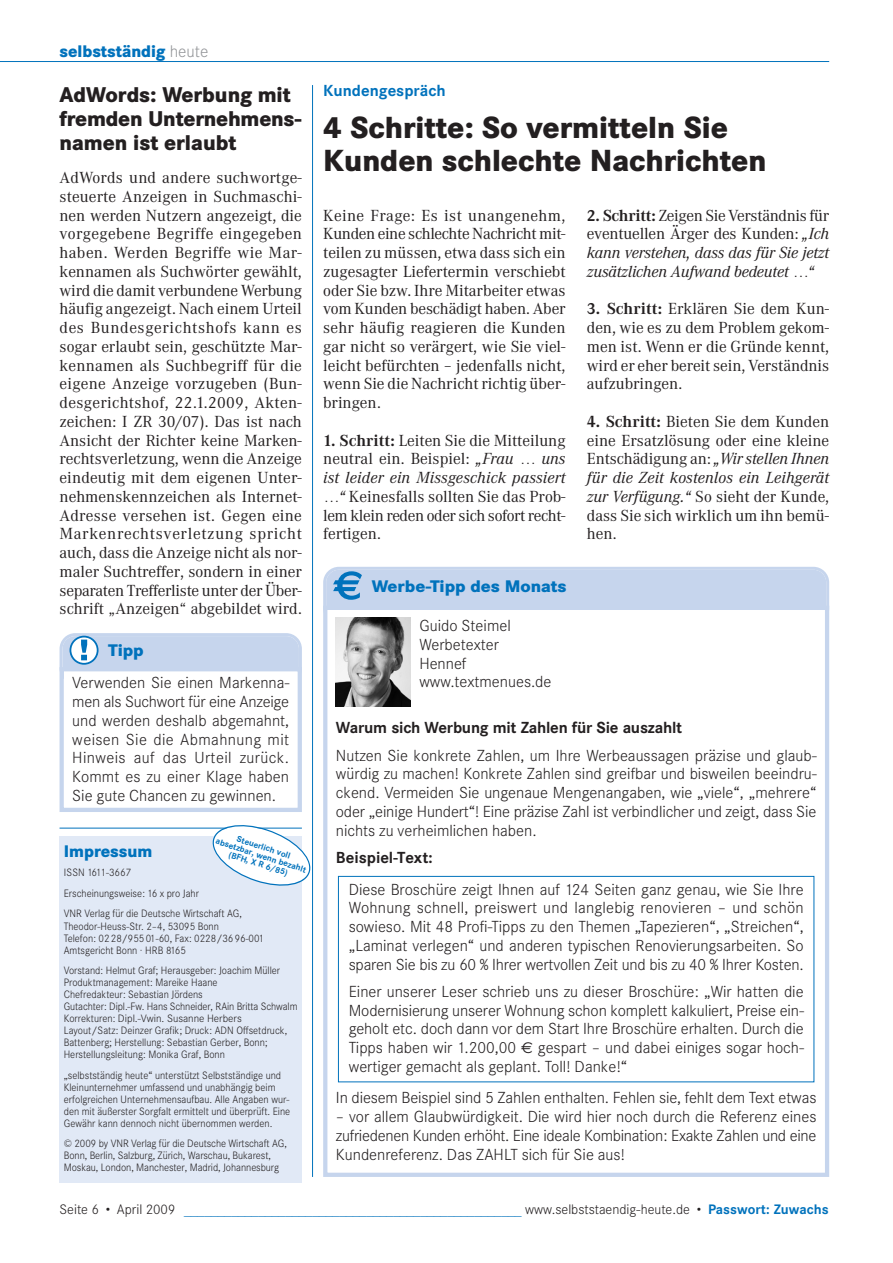
<style>
.page{position:relative;width:893px;height:1263px;background:#fff}
.page>*{position:absolute;margin:0;border:0;box-sizing:border-box;transform-origin:0 0}
.t1{font:800 30px/33px "Corporate SBQ";color:#231f20;scale:.95 1}
.t2{font:800 21px/24px "Corporate SBQ";color:#231f20;scale:.95 1}
.t3{font:800 16.5px "Corporate SBQ";color:#0072bc;scale:.95 1}
.t4{font:800 16.5px "Corporate SBQ";color:#0072bc}
.t5{font:15.75px/18.8px "Corporate ABQ";color:#231f20;text-align:justify}
.t6{font:300 15.75px/18.8px "Corporate SBQ";color:#231f20;text-align:justify}
.t7{font:italic 15.75px/18.8px "Corporate ABQ";letter-spacing:-.01em;color:#231f20;text-align:justify}
.t8{font:700 15.75px "Corporate SBQ";letter-spacing:-.015em;color:#231f20}
.t9{font:700 15.75px "Corporate SBQ";color:#0072bc}
.t10{font:300 13.5px "Corporate SBQ";color:#0072bc}
.t11{font:300 10.5px/12px "Corporate SBQ";color:#231f20;scale:.95 1}
.t12{font:700 8.4px/8.7px "Corporate SBQ";color:#0072bc;text-align:center}
.s1{font-weight:300;color:#939598}
.s2{font-weight:700;font-style:normal}
.s3{font-style:normal}
.s4{font-weight:700}
.s5{font-style:italic}
.s6{font-family:"Euro Sans";font-weight:400}
.s7{color:#231f20}
</style>
<div class="page">
<hr style="left:312px;top:85px;width:1px;height:1092px;background:#0072bc">
<div style="left:323px;top:567px;width:506px;height:39px;background:#c6d5ed"></div>
<div style="left:323px;top:606px;width:506px;height:571px;border:4px solid #c6d5ed"></div>
<img style="left:336px;top:617px;width:74px;height:90px">
<svg style="left:60px;top:633px;width:242px;height:34px;background:#c3d4ec"></svg>
<div style="left:60px;top:667px;width:242px;height:145px;border:4px solid #c6d5ed"></div>
<div style="left:338px;top:876px;width:476px;height:206px;border:1px solid #0072bc"></div>
<hr style="left:60px;top:828px;width:242px;height:1px;background:#0072bc">
<div style="left:60px;top:836px;width:242px;height:346px;background:#e1e9f6"></div>
<svg style="left:210px;top:821px;width:103px;height:69px"></svg>
<hr style="left:0;top:61px;width:829px;height:1px;background:#0072bc">
<p class="t3" style="left:60px;top:41px;width:158px">selbstständig <span class="s1">heute</span></p>
<h2 class="t2" style="left:60px;top:82px;width:256px">AdWords: Werbung mit fremden Unternehmens&shy;namen ist erlaubt</h2>
<p class="t5" style="left:60px;top:168px;width:244px">AdWords und andere suchwortge&shy;steuerte Anzeigen in Suchmaschi&shy;nen werden Nutzern angezeigt, die vorgegebene Begriffe eingegeben haben. Werden Begriffe wie Mar&shy;kennamen als Suchwörter gewählt, wird die damit verbundene Werbung häufig angezeigt. Nach einem Urteil des Bundesgerichtshofs kann es sogar erlaubt sein, geschützte Mar&shy;kennamen als Suchbegriff für die eigene Anzeige vorzugeben (Bun&shy;desgerichtshof, 22.1.2009, Akten&shy;zeichen: I ZR 30/07). Das ist nach Ansicht der Richter keine Marken&shy;rechtsverletzung, wenn die Anzeige eindeutig mit dem eigenen Unter&shy;nehmenskennzeichen als Internet-Adresse versehen ist. Gegen eine Markenrechtsverletzung spricht auch, dass die Anzeige nicht als nor&shy;maler Suchtreffer, sondern in einer separaten Trefferliste unter der Über&shy;schrift „Anzeigen“ abgebildet wird.</p>
<p class="t4" style="left:108px;top:640px;width:37px">Tipp</p>
<p class="t6" style="left:72px;top:674px;width:219px">Verwenden Sie einen Markenna&shy;men als Suchwort für eine Anzeige und werden deshalb abgemahnt, weisen Sie die Abmahnung mit Hinweis auf das Urteil zurück.<br>Kommt es zu einer Klage haben Sie gute Chancen zu gewinnen.</p>
<p class="t12" style="left:220px;top:828px;width:96px;rotate:18deg">Steuerlich voll absetzbar, wenn bezahlt (BFH, X R 6/85)</p>
<p class="t3" style="left:64px;top:842px;width:95px">Impressum</p>
<p class="t11" style="left:64px;top:863px;width:189px;line-height:20.5px">ISSN 1611-3667<br>Erscheinungsweise: 16 x pro Jahr<br>VNR Verlag für die Deutsche Wirtschaft AG,</p>
<p class="t11" style="left:64px;top:920px;width:212px">Theodor-Heuss-Str. 2–4, 53095 Bonn<br>Telefon: 0228/95501-60, Fax: 0228/3696-001<br>Amtsgericht Bonn · HRB 8165</p>
<p class="t11" style="left:64px;top:964px;width:248px">Vorstand: Helmut Graf; Herausgeber: Joachim Müller Produktmanagement: Mareike Haane<br>Chefredakteur: Sebastian Jördens<br>Gutachter: Dipl.-Fw. Hans Schneider, RAin Britta Schwalm Korrekturen: Dipl.-Vwin. Susanne Herbers Layout/Satz: Deinzer Grafik; Druck: ADN Offsetdruck, Battenberg; Herstellung: Sebastian Gerber, Bonn; Herstellungsleitung: Monika Graf, Bonn</p>
<p class="t11" style="left:64px;top:1069px;width:240px">„selbstständig heute“ unterstützt Selbstständige und Kleinunternehmer umfassend und unabhängig beim erfolgreichen Unternehmensaufbau. Alle Angaben wur&shy;den mit äußerster Sorgfalt ermittelt und überprüft. Eine Gewähr kann dennoch nicht übernommen werden.</p>
<p class="t11" style="left:64px;top:1137px;width:236px">© 2009 by VNR Verlag für die Deutsche Wirtschaft AG,<br>Bonn, Berlin, Salzburg, Zürich, Warschau, Bukarest,<br>Moskau, London, Manchester, Madrid, Johannesburg</p>
<p class="t9" style="left:323px;top:82px;width:124px">Kundengespräch</p>
<h1 class="t1" style="left:323px;top:111px;width:468px">4 Schritte: So vermitteln Sie<br>Kunden schlechte Nachrichten</h1>
<p class="t7" style="left:587px;top:205px;width:244px"><span class="s2">2. Schritt:</span> <span class="s3">Zeigen Sie Verständnis für eventuellen Ärger des Kunden:</span> „Ich kann verstehen, dass das für Sie jetzt zusätzlichen Aufwand bedeutet …“</p>
<p class="t5" style="left:587px;top:299px;width:244px"><span class="s4">3. Schritt:</span> Erklären Sie dem Kun&shy;den, wie es zu dem Problem gekom&shy;men ist. Wenn er die Gründe kennt, wird er eher bereit sein, Verständnis aufzubringen.</p>
<p class="t5" style="left:587px;top:412px;width:244px"><span class="s4">4. Schritt:</span> Bieten Sie dem Kunden eine Ersatzlösung oder eine kleine Entschädigung an: <span class="s5">„Wir stellen Ihnen für die Zeit kostenlos ein Leihgerät zur Verfügung.“</span> So sieht der Kunde, dass Sie sich wirklich um ihn bemü&shy;hen.</p>
<p class="t5" style="left:323px;top:206px;width:244px">Keine Frage: Es ist unangenehm, Kunden eine schlechte Nachricht mit&shy;teilen zu müssen, etwa dass sich ein zugesagter Liefertermin verschiebt oder Sie bzw. Ihre Mitarbeiter etwas vom Kunden beschädigt haben. Aber sehr häufig reagieren die Kunden gar nicht so verärgert, wie Sie viel&shy;leicht befürchten – jedenfalls nicht, wenn Sie die Nachricht richtig über&shy;bringen.</p>
<p class="t5" style="left:323px;top:431px;width:244px"><span class="s4">1. Schritt:</span> Leiten Sie die Mitteilung neutral ein. Beispiel: <span class="s5">„Frau … uns ist leider ein Missgeschick passiert …“</span> Keinesfalls sollten Sie das Prob&shy;lem klein reden oder sich sofort recht&shy;fertigen.</p>
<p class="t4" style="left:372px;top:577px;width:196px">Werbe-Tipp des Monats</p>
<p class="t6" style="left:419px;top:616px;width:134px;text-align:left">Guido Steimel<br>Werbetexter<br>Hennef www.textmenues.de</p>
<p class="t8" style="left:336px;top:719px;width:348px">Warum sich Werbung mit Zahlen für Sie auszahlt</p>
<p class="t6" style="left:336px;top:746px;width:482px">Nutzen Sie konkrete Zahlen, um Ihre Werbeaussagen präzise und glaub&shy;würdig zu machen! Konkrete Zahlen sind greifbar und bisweilen beeindru&shy;ckend. Vermeiden Sie ungenaue Mengenangaben, wie „viele“, „mehrere“ oder „einige Hundert“! Eine präzise Zahl ist verbindlicher und zeigt, dass Sie nichts zu verheimlichen haben.</p>
<p class="t8" style="left:336px;top:848px;width:98px">Beispiel-Text:</p>
<p class="t6" style="left:349px;top:880px;width:456px">Diese Broschüre zeigt Ihnen auf 124 Seiten ganz genau, wie Sie Ihre Wohnung schnell, preiswert und langlebig renovieren – und schön sowieso. Mit 48 Profi-Tipps zu den Themen „Tapezieren“, „Streichen“, „Laminat verlegen“ und anderen typischen Renovierungsarbeiten. So sparen Sie bis zu 60 % Ihrer wertvollen Zeit und bis zu 40 % Ihrer Kosten.</p>
<p class="t6" style="left:349px;top:982px;width:457px">Einer unserer Leser schrieb uns zu dieser Broschüre: „Wir hatten die Modernisierung unserer Wohnung schon komplett kalkuliert, Preise ein&shy;geholt etc. doch dann vor dem Start Ihre Broschüre erhalten. Durch die Tipps haben wir 1.200,00 <span class="s6">€</span> gespart – und dabei einiges sogar hoch&shy;wertiger gemacht als geplant. Toll! Danke!“</p>
<p class="t6" style="left:336px;top:1088px;width:482px">In diesem Beispiel sind 5 Zahlen enthalten. Fehlen sie, fehlt dem Text etwas</p>
<p class="t6" style="left:336px;top:1107px;width:482px">– vor allem Glaubwürdigkeit. Die wird hier noch durch die Referenz eines zufriedenen Kunden erhöht. Eine ideale Kombination: Exakte Zahlen und eine Kundenreferenz. Das ZAHLT sich für Sie aus!</p>
<p class="t10" style="left:60px;top:1201px;width:771px"><span class="s7">Seite 6 • April 2009</span> __________________________________________________ <span class="s7">www.selbststaendig-heute.de •</span> <span class="s4">Passwort: Zuwachs</span></p>
</div>
